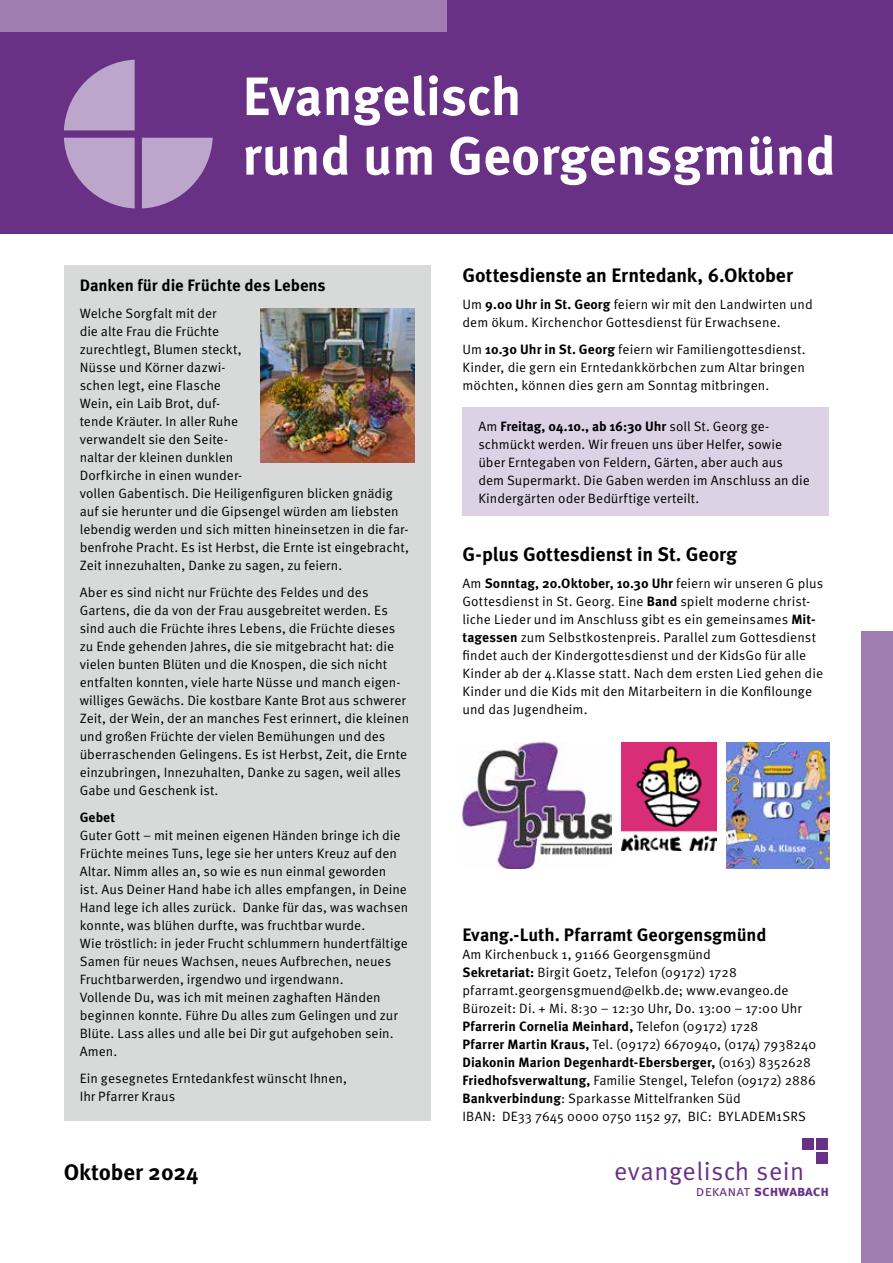
<style>
.page{position:relative;width:893px;height:1263px;background:#fff}
.page>*{position:absolute;margin:0;border:0;box-sizing:border-box;transform-origin:0 0}
.t1{font:700 54px/59.6px "Meta OT";color:#fff}
.t2{font:25.5px "Meta OT";letter-spacing:.02em;color:#693185}
.t3{font:700 22.5px "Meta OT";color:#000}
.t4{font:700 19.5px "Meta OT";letter-spacing:-.005em;color:#000}
.t5{font:700 18px "Meta OT";letter-spacing:-.005em;color:#000}
.t6{font:700 16.5px "Meta OT";letter-spacing:-.005em;color:#000}
.t7{font:14.85px "Meta Bold Caps";color:#693185}
.t8{font:13.5px/18px "Meta OT";letter-spacing:.005em;color:#000}
.t9{font:700 13.5px "Meta OT";letter-spacing:.005em;color:#000}
.s1{font-weight:700}
.s2{font-family:"Meta Normal Caps"}
</style>
<div class="page">
<div style="left:0;top:0;width:893px;height:234px;background:#693185"></div>
<div style="left:802px;top:1138px;width:11px;height:12px;background:#693185"></div>
<div style="left:817px;top:1138px;width:11px;height:12px;background:#693185"></div>
<div style="left:817px;top:1153px;width:11px;height:11px;background:#693185"></div>
<div style="left:0;top:0;width:446px;height:32px;background:#9f7db1"></div>
<div style="left:861px;top:631px;width:32px;height:632px;background:#9f7db1"></div>
<svg style="left:64px;top:60px;width:71px;height:70px"></svg>
<svg style="left:64px;top:138px;width:71px;height:70px"></svg>
<svg style="left:142px;top:138px;width:71px;height:70px"></svg>
<div style="left:64px;top:266px;width:367px;height:855px;background:#d8dada"></div>
<div style="left:462px;top:408px;width:367px;height:108px;background:#dcd1e5"></div>
<img style="left:622px;top:743px;width:94px;height:108px">
<img style="left:727px;top:743px;width:102px;height:126px">
<img style="left:462px;top:743px;width:149px;height:126px">
<img style="left:260px;top:308px;width:155px;height:154px">
<h1 class="t1" style="left:242px;top:67px;width:595px">Evangelisch<br>rund um Georgensgmünd</h1>
<p class="t6" style="left:80px;top:275px;width:247px">Danken für die Früchte des Lebens</p>
<p class="t8" style="left:80px;top:304px;width:331px">Welche Sorgfalt mit der<br>die alte Frau die Früchte<br>zurechtlegt, Blumen steckt,<br>Nüsse und Körner dazwi-<br>schen legt, eine Flasche<br>Wein, ein Laib Brot, duf-<br>tende Kräuter. In aller Ruhe<br>verwandelt sie den Seite-<br>naltar der kleinen dunklen<br>Dorfkirche in einen wunder-<br>vollen Gabentisch. Die Heiligenfiguren blicken gnädig auf sie herunter und die Gipsengel würden am liebsten lebendig werden und sich mitten hineinsetzen in die far&shy;benfrohe Pracht. Es ist Herbst, die Ernte ist eingebracht, Zeit innezuhalten, Danke zu sagen, zu feiern.</p>
<p class="t8" style="left:80px;top:583px;width:331px">Aber es sind nicht nur Früchte des Feldes und des Gartens, die da von der Frau ausgebreitet werden. Es sind auch die Früchte ihres Lebens, die Früchte dieses zu Ende gehenden Jahres, die sie mitgebracht hat: die vielen bunten Blüten und die Knospen, die sich nicht entfalten konnten, viele harte Nüsse und manch eigen&shy;williges Gewächs. Die kostbare Kante Brot aus schwerer Zeit, der Wein, der an manches Fest erinnert, die kleinen und großen Früchte der vielen Bemühungen und des überraschenden Gelingens. Es ist Herbst, Zeit, die Ernte einzubringen, Innezuhalten, Danke zu sagen, weil alles Gabe und Geschenk ist.</p>
<p class="t9" style="left:80px;top:809px;width:37px">Gebet</p>
<p class="t8" style="left:80px;top:826px;width:330px">Guter Gott – mit meinen eigenen Händen bringe ich die Früchte meines Tuns, lege sie her unters Kreuz auf den Altar. Nimm alles an, so wie es nun einmal geworden ist. Aus Deiner Hand habe ich alles empfangen, in Deine Hand lege ich alles zurück. Danke für das, was wachsen konnte, was blühen durfte, was fruchtbar wurde.<br>Wie tröstlich: in jeder Frucht schlummern hundertfältige Samen für neues Wachsen, neues Aufbrechen, neues Fruchtbarwerden, irgendwo und irgendwann.<br>Vollende Du, was ich mit meinen zaghaften Händen beginnen konnte. Führe Du alles zum Gelingen und zur Blüte. Lass alles und alle bei Dir gut aufgehoben sein.<br>Amen.</p>
<p class="t8" style="left:80px;top:1069px;width:269px">Ein gesegnetes Erntedankfest wünscht Ihnen,<br>Ihr Pfarrer Kraus</p>
<h3 class="t4" style="left:462px;top:263px;width:332px">Gottesdienste an Erntedank, 6.Oktober</h3>
<p class="t8" style="left:462px;top:295px;width:352px">Um <span class="s1">9.00 Uhr in St. Georg</span> feiern wir mit den Landwirten und dem ökum. Kirchenchor Gottesdienst für Erwachsene.</p>
<p class="t8" style="left:462px;top:340px;width:345px;text-align:justify">Um <span class="s1">10.30 Uhr in St. Georg</span> feiern wir Familiengottesdienst.<br>Kinder, die gern ein Erntedankkörbchen zum Altar bringen möchten, können dies gern am Sonntag mitbringen.</p>
<p class="t8" style="left:478px;top:417px;width:333px">Am <span class="s1">Freitag, 04.10., ab 16:30 Uhr</span> soll St. Georg ge&shy;schmückt werden. Wir freuen uns über Helfer, sowie über Erntegaben von Feldern, Gärten, aber auch aus dem Supermarkt. Die Gaben werden im Anschluss an die Kindergärten oder Bedürftige verteilt.</p>
<h3 class="t4" style="left:462px;top:542px;width:276px">G-plus Gottesdienst in St. Georg</h3>
<p class="t8" style="left:462px;top:574px;width:362px">Am <span class="s1">Sonntag, 20.Oktober, 10.30 Uhr</span> feiern wir unseren G plus Gottesdienst in St. Georg. Eine <span class="s1">Band</span> spielt moderne christ&shy;liche Lieder und im Anschluss gibt es ein gemeinsames <span class="s1">Mit&shy;tagessen</span> zum Selbstkostenpreis. Parallel zum Gottesdienst findet auch der Kindergottesdienst und der KidsGo für alle Kinder ab der 4.Klasse statt. Nach dem ersten Lied gehen die Kinder und die Kids mit den Mitarbeitern in die Konfilounge und das Jugendheim.</p>
<h3 class="t5" style="left:462px;top:923px;width:305px">Evang.-Luth. Pfarramt Georgensgmünd</h3>
<p class="t8" style="left:462px;top:945px;width:355px">Am Kirchenbuck 1, 91166 Georgensgmünd<br><span class="s1">Sekretariat:</span> Birgit Goetz, Telefon (09172) 1728 pfarramt.georgensgmuend@elkb.de; www.evangeo.de Bürozeit: Di. + Mi. 8:30 – 12:30 Uhr, Do. 13:00 – 17:00 Uhr <span class="s1">Pfarrerin Cornelia Meinhard,</span> Telefon (09172) 1728<br><span class="s1">Pfarrer Martin Kraus,</span> Tel. (09172) 6670940, (0174) 7938240<br><span class="s1">Diakonin Marion Degenhardt-Ebersberger,</span> (0163) 8352628<br><span class="s1">Friedhofsverwaltung,</span> Familie Stengel, Telefon (09172) 2886<br><span class="s1">Bankverbindung</span>: Sparkasse Mittelfranken Süd<br>IBAN: DE33 7645 0000 0750 1152 97, BIC: BYLADEM1SRS</p>
<h3 class="t3" style="left:64px;top:1158px;width:136px">Oktober 2024</h3>
<h2 class="t2" style="left:614px;top:1156px;width:192px">evangelisch sein</h2>
<p class="t7" style="left:696px;top:1182px;width:135px"><span class="s2">dekanat</span> schwabach</p>
</div>
